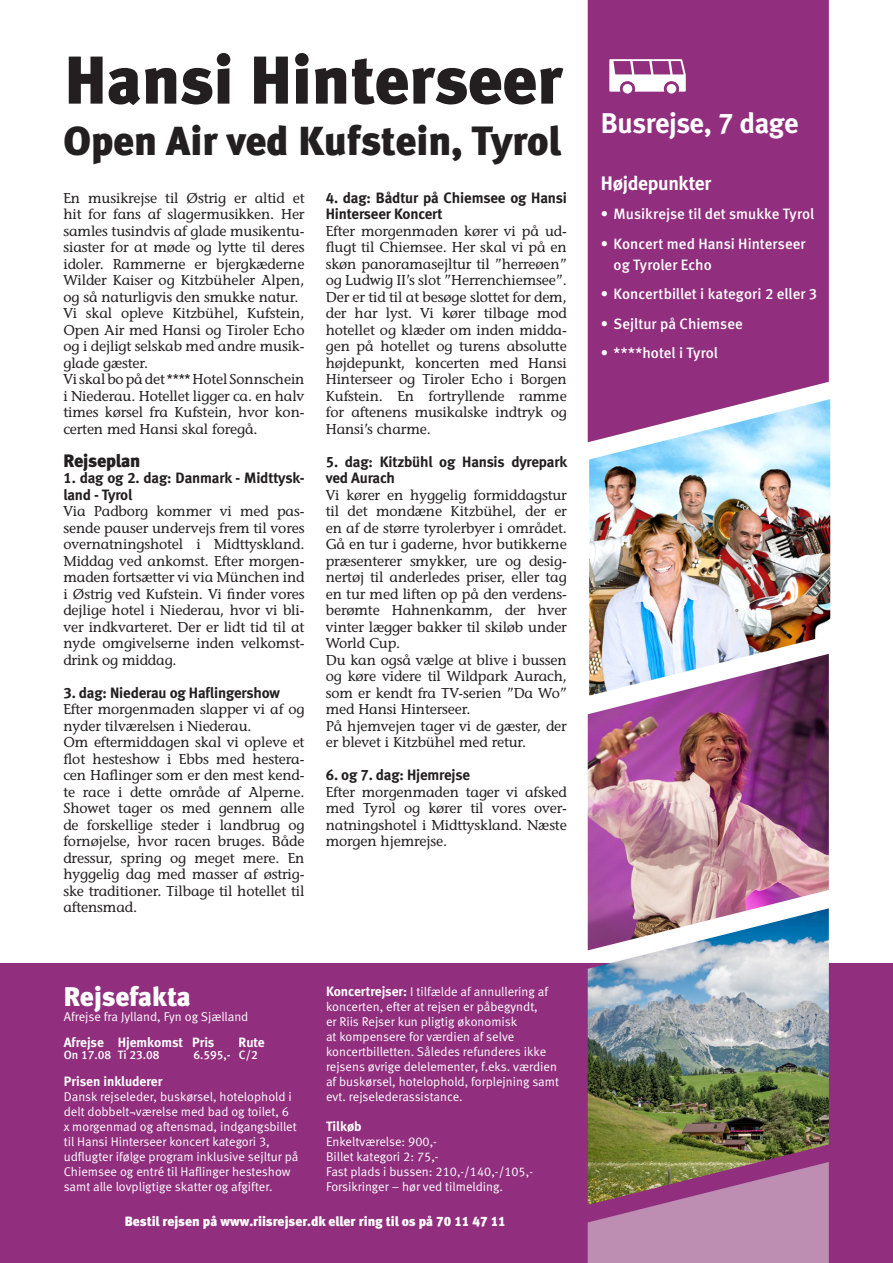
<style>
.page{position:relative;width:893px;height:1263px;background:#fff}
.page>*{position:absolute;margin:0;border:0;box-sizing:border-box;transform-origin:0 0}
._2_by{font:900 67.5px "Meta Plus";color:#231f20}
._2_by-2{font:900 40.5px "Meta Plus";color:#231f20}
._1_spot_over{font:28.5px "Meta Bold LF";letter-spacing:-.015em;color:#fff}
._5_rejsefakta{font:27px "Meta Black Lf";color:#fff}
._1_spot_over-2{font:19.5px "Meta Bold LF";letter-spacing:-.015em;color:#fff}
._4_over_mellemrubrik{font:18px "Meta Black Lf";letter-spacing:-.015em;color:#231f20}
._3_brødtekst{font:15px/16.5px "Meta Bold LF";letter-spacing:-.01em;color:#231f20}
._1_første_spot_under{font:15px/21px "Meta Medium LF";color:#fff}
._3_brødtekst-2{font:500 14.25px/16.5px "Stone Informal Std";letter-spacing:-.01em;color:#231f20;text-align:justify}
._3_brødtekst-3{font:13.5px "Meta Black Lf";color:#fff}
._5_afrejse_fra{font:13.5px "Meta Bold LF";color:#fff}
._5_brød_tillæg{font:12.75px/15px "Meta Normal LF";color:#fff}
._5_afrejse_fra-2{font:12.75px/15px "Meta Normal LF";color:#fff}
._5_afrejse_fra-3{font:12px "Meta Medium LF";color:#fff}
.s1{font-family:"Meta Bold LF";font-size:13.5px}
</style>
<div class="page">
<div style="left:0;top:964px;width:893px;height:299px;background:#912e7e"></div>
<div style="left:588px;top:0;width:241px;height:442px;background:#912e7e"></div>
<div style="left:588px;top:1205px;width:241px;height:58px;background:#bd8db2"></div>
<svg style="left:609px;top:59px;width:77px;height:35px"></svg>
<img style="left:588px;top:950px;width:241px;height:255px">
<img style="left:589px;top:399px;width:241px;height:255px">
<img style="left:588px;top:654px;width:241px;height:296px">
<p class="_2_by" style="left:63px;top:41px;width:501px">Hansi Hinterseer</p>
<p class="_2_by-2" style="left:63px;top:117px;width:500px">Open Air ved Kufstein, Tyrol</p>
<p class="_3_brødtekst-2" style="left:63px;top:189px;width:243px">En musikrejse til Østrig er altid et hit for fans af slagermusikken. Her samles tusindvis af glade musikentu&shy;siaster for at møde og lytte til deres idoler. Rammerne er bjergkæderne Wilder Kaiser og Kitzbüheler Alpen, og så naturligvis den smukke natur.</p>
<p class="_3_brødtekst-2" style="left:63px;top:305px;width:243px">Vi skal opleve Kitzbühel, Kufstein, Open Air med Hansi og Tiroler Echo og i dejligt selskab med andre musik&shy;glade gæster.</p>
<p class="_3_brødtekst-2" style="left:63px;top:371px;width:243px">Vi skal bo på det **** Hotel Sonnschein i Niederau. Hotellet ligger ca. en halv times kørsel fra Kufstein, hvor kon&shy;certen med Hansi skal foregå.</p>
<p class="_4_over_mellemrubrik" style="left:63px;top:449px;width:79px">Rejseplan</p>
<p class="_3_brødtekst" style="left:63px;top:469px;width:243px">1. dag og 2. dag: Danmark - Midttysk&shy;land - Tyrol</p>
<p class="_3_brødtekst-2" style="left:63px;top:503px;width:243px">Via Padborg kommer vi med pas&shy;sende pauser undervejs frem til vores overnatningshotel i Midttyskland.<br>Middag ved ankomst. Efter morgen&shy;maden fortsætter vi via München ind i Østrig ved Kufstein. Vi finder vores dejlige hotel i Niederau, hvor vi bli&shy;ver indkvarteret. Der er lidt tid til at nyde omgivelserne inden velkomst&shy;drink og middag.</p>
<p class="_3_brødtekst" style="left:63px;top:684px;width:218px">3. dag: Niederau og Haflingershow</p>
<p class="_3_brødtekst-2" style="left:63px;top:701px;width:243px">Efter morgenmaden slapper vi af og nyder tilværelsen i Niederau.</p>
<p class="_3_brødtekst-2" style="left:63px;top:734px;width:243px">Om eftermiddagen skal vi opleve et flot hesteshow i Ebbs med hestera&shy;cen Haflinger som er den mest kend&shy;te race i dette område af Alperne.<br>Showet tager os med gennem alle de forskellige steder i landbrug og fornøjelse, hvor racen bruges. Både dressur, spring og meget mere. En hyggelig dag med masser af østrig&shy;ske traditioner. Tilbage til hotellet til aftensmad.</p>
<p class="_3_brødtekst" style="left:326px;top:189px;width:243px">4. dag: Bådtur på Chiemsee og Hansi<br>Hinterseer Koncert</p>
<p class="_3_brødtekst-2" style="left:326px;top:222px;width:243px">Efter morgenmaden kører vi på ud&shy;flugt til Chiemsee. Her skal vi på en skøn panoramasejltur til ”herreøen” og Ludwig II’s slot ”Herrenchiemsee”.<br>Der er tid til at besøge slottet for dem, der har lyst. Vi kører tilbage mod hotellet og klæder om inden midda&shy;gen på hotellet og turens absolutte højdepunkt, koncerten med Hansi Hinterseer og Tiroler Echo i Borgen Kufstein. En fortryllende ramme for aftenens musikalske indtryk og Hansi’s charme.</p>
<p class="_3_brødtekst" style="left:326px;top:453px;width:243px">5. dag: Kitzbühl og Hansis dyrepark ved Aurach</p>
<p class="_3_brødtekst-2" style="left:326px;top:486px;width:243px">Vi kører en hyggelig formiddagstur til det mondæne Kitzbühel, der er en af de større tyrolerbyer i området.<br>Gå en tur i gaderne, hvor butikkerne præsenterer smykker, ure og desig&shy;nertøj til anderledes priser, eller tag en tur med liften op på den verdens&shy;berømte Hahnenkamm, der hver vinter lægger bakker til skiløb under World Cup.</p>
<p class="_3_brødtekst-2" style="left:326px;top:651px;width:243px">Du kan også vælge at blive i bussen og køre videre til Wildpark Aurach, som er kendt fra TV-serien ”Da Wo” med Hansi Hinterseer.</p>
<p class="_3_brødtekst-2" style="left:326px;top:717px;width:243px">På hjemvejen tager vi de gæster, der er blevet i Kitzbühel med retur.</p>
<p class="_3_brødtekst" style="left:326px;top:766px;width:146px">6. og 7. dag: Hjemrejse</p>
<p class="_3_brødtekst-2" style="left:326px;top:783px;width:243px">Efter morgenmaden tager vi afsked med Tyrol og kører til vores over&shy;natningshotel i Midttyskland. Næste morgen hjemrejse.</p>
<p class="_5_rejsefakta" style="left:64px;top:981px;width:128px">Rejsefakta</p>
<p class="_5_afrejse_fra-2" style="left:64px;top:1009px;width:186px">Afrejse fra Jylland, Fyn og Sjælland</p>
<p class="_5_afrejse_fra" style="left:64px;top:1034px;width:152px">Afrejse Hjemkomst Pris</p>
<p class="_5_afrejse_fra" style="left:239px;top:1034px;width:28px">Rute</p>
<p class="_5_afrejse_fra-3" style="left:64px;top:1048px;width:97px">On 17.08 Ti 23.08</p>
<p class="_5_afrejse_fra-3" style="left:193px;top:1048px;width:66px">6.595,- C/2</p>
<p class="_5_afrejse_fra" style="left:64px;top:1073px;width:100px">Prisen inkluderer</p>
<p class="_5_brød_tillæg" style="left:64px;top:1089px;width:236px">Dansk rejseleder, buskørsel, hotelophold i delt dobbelt¬værelse med bad og toilet, 6<br>x morgenmad og aftensmad, indgangsbillet til Hansi Hinterseer koncert kategori 3, udflugter ifølge program inklusive sejltur på Chiemsee og entré til Haflinger hesteshow samt alle lovpligtige skatter og afgifter.</p>
<p class="_5_afrejse_fra-2" style="left:326px;top:984px;width:235px"><span class="s1">Koncertrejser:</span> I tilfælde af annullering af koncerten, efter at rejsen er påbegyndt,<br>er Riis Rejser kun pligtig økonomisk<br>at kompensere for værdien af selve koncertbilletten. Således refunderes ikke rejsens øvrige delelementer, f.eks. værdien af buskørsel, hotelophold, forplejning samt evt. rejselederassistance.</p>
<p class="_5_afrejse_fra" style="left:326px;top:1119px;width:37px">Tilkøb</p>
<p class="_5_brød_tillæg" style="left:326px;top:1134px;width:112px">Enkeltværelse: 900,-</p>
<p class="_5_brød_tillæg" style="left:326px;top:1149px;width:114px">Billet kategori 2: 75,-</p>
<p class="_5_brød_tillæg" style="left:326px;top:1164px;width:209px">Fast plads i bussen: 210,-/140,-/105,-</p>
<p class="_5_brød_tillæg" style="left:326px;top:1179px;width:179px">Forsikringer – hør ved tilmelding.</p>
<p class="_3_brødtekst-3" style="left:125px;top:1213px;width:382px">Bestil rejsen på www.riisrejser.dk eller ring til os på 70 11 47 11</p>
<p class="_1_spot_over" style="left:601px;top:106px;width:199px">Busrejse, 7 dage</p>
<p class="_1_spot_over-2" style="left:601px;top:171px;width:112px">Højdepunkter</p>
<p class="_1_første_spot_under" style="left:601px;top:203px;width:215px">• Musikrejse til det smukke Tyrol</p>
<p class="_1_første_spot_under" style="left:614px;top:233px;width:194px;text-indent:-13px">• Koncert med Hansi Hinterseer og Tyroler Echo</p>
<p class="_1_første_spot_under" style="left:601px;top:283px;width:218px">• Koncertbillet i kategori 2 eller 3</p>
<p class="_1_første_spot_under" style="left:601px;top:313px;width:143px">• Sejltur på Chiemsee</p>
<p class="_1_første_spot_under" style="left:601px;top:342px;width:119px">• ****hotel i Tyrol</p>
</div>
